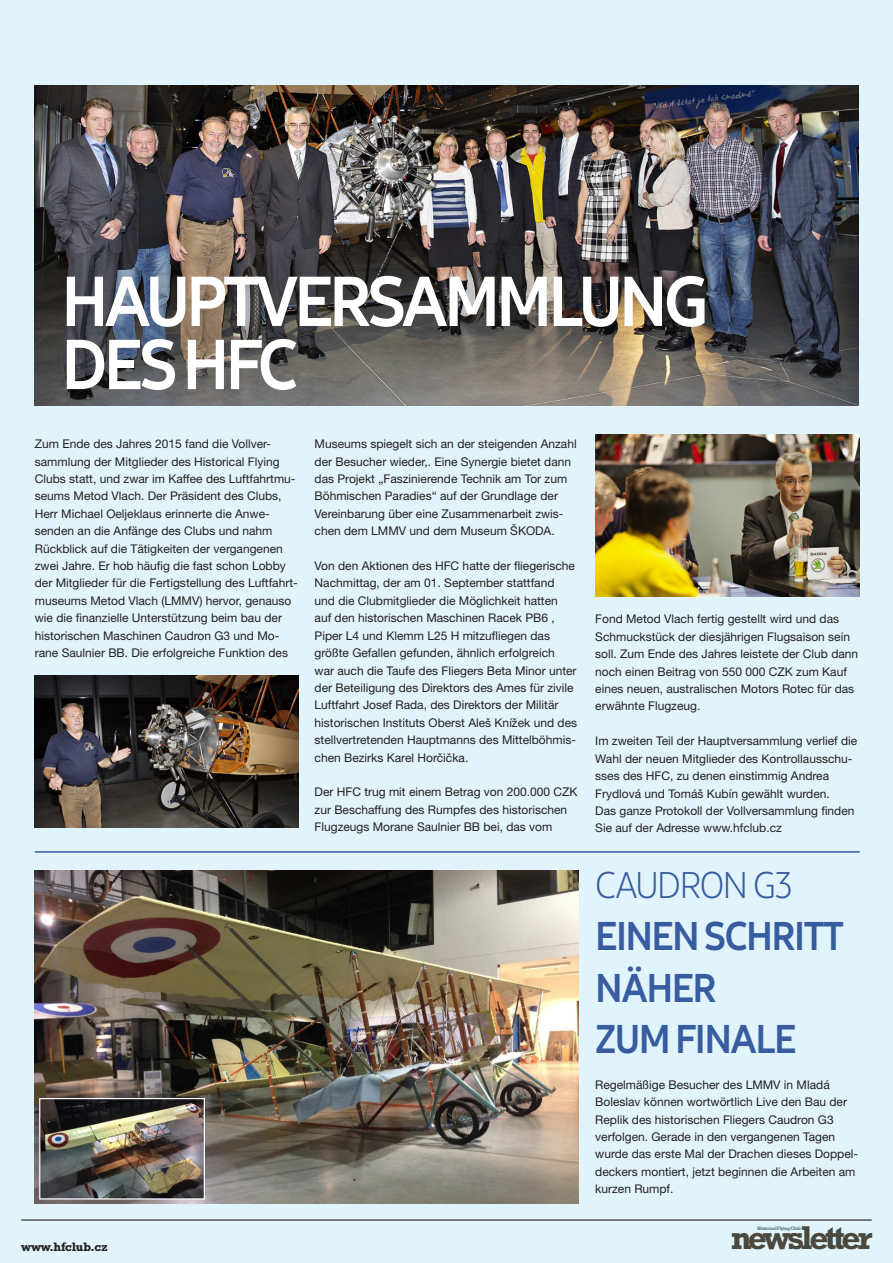
<style>
.page{position:relative;width:893px;height:1263px;background:#e1f4fc}
.page>*{position:absolute;margin:0;border:0;box-sizing:border-box;transform-origin:0 0}
.t1{font:700 69.75px "Samsung One Function";letter-spacing:-.06em;color:#fff}
.t2{font:700 39.75px/51.8px "Samsung One Function";letter-spacing:-.04em;color:#375ca0}
.t3{font:300 36.75px "Samsung One Function";letter-spacing:-.04em;color:#375ca0}
.t4{font:700 33.45px "Rockwell CE";letter-spacing:-.1em;color:#544d3d}
.t5{font:700 12.45px "Rockwell CE";letter-spacing:-.02em;color:#231f20}
.t6{font:12px/17.4px "Helvetica Neue LT Pro";color:#231f20}
.t7{font:700 4.95px "Rockwell CE";letter-spacing:-.1em;color:#6c8685}
</style>
<div class="page">
<img style="left:34px;top:870px;width:544px;height:334px">
<hr style="left:21px;top:1219px;width:851px;height:1px;background:#231f20">
<img style="left:34px;top:85px;width:825px;height:321px">
<img style="left:35px;top:675px;width:264px;height:152px">
<img style="left:595px;top:434px;width:264px;height:163px">
<hr style="left:35px;top:851px;width:825px;height:2px;background:#375ca0">
<img style="left:41px;top:1100px;width:162px;height:97px">
<div style="left:39px;top:1098px;width:166px;height:101px;border:1px solid #fff"></div>
<p class="t1" style="left:61px;top:261px;width:650px">HAUPTVERSAMMLUNG</p>
<p class="t1" style="left:61px;top:325px;width:238px">DES HFC</p>
<p class="t6" style="left:35px;top:435px;width:264px">Zum Ende des Jahres 2015 fand die Vollver&shy;sammlung der Mitglieder des Historical Flying Clubs statt, und zwar im Kaffee des Luftfahrtmu&shy;seums Metod Vlach. Der Präsident des Clubs, Herr Michael Oeljeklaus erinnerte die Anwe&shy;senden an die Anfänge des Clubs und nahm Rückblick auf die Tätigkeiten der vergangenen zwei Jahre. Er hob häufig die fast schon Lobby der Mitglieder für die Fertigstellung des Luftfahrt&shy;museums Metod Vlach (LMMV) hervor, genauso wie die finanzielle Unterstützung beim bau der historischen Maschinen Caudron G3 und Mo&shy;rane Saulnier BB. Die erfolgreiche Funktion des</p>
<p class="t6" style="left:315px;top:435px;width:264px">Museums spiegelt sich an der steigenden Anzahl der Besucher wieder,. Eine Synergie bietet dann das Projekt „Faszinierende Technik am Tor zum Böhmischen Paradies“ auf der Grundlage der Vereinbarung über eine Zusammenarbeit zwis&shy;chen dem LMMV und dem Museum ŠKODA.</p>
<p class="t6" style="left:315px;top:557px;width:264px">Von den Aktionen des HFC hatte der fliegerische Nachmittag, der am 01. September stattfand und die Clubmitglieder die Möglichkeit hatten auf den historischen Maschinen Racek PB6 , Piper L4 und Klemm L25 H mitzufliegen das größte Gefallen gefunden, ähnlich erfolgreich war auch die Taufe des Fliegers Beta Minor unter der Beteiligung des Direktors des Ames für zivile Luftfahrt Josef Rada, des Direktors der Militär historischen Instituts Oberst Aleš Knížek und des stellvertretenden Hauptmanns des Mittelböhmis&shy;chen Bezirks Karel Horčička.</p>
<p class="t6" style="left:315px;top:783px;width:264px">Der HFC trug mit einem Betrag von 200.000 CZK zur Beschaffung des Rumpfes des historischen<br>Flugzeugs Morane Saulnier BB bei, das vom</p>
<p class="t5" style="left:21px;top:1239px;width:88px">www.hfclub.cz</p>
<p class="t6" style="left:595px;top:610px;width:264px">Fond Metod Vlach fertig gestellt wird und das Schmuckstück der diesjährigen Flugsaison sein soll. Zum Ende des Jahres leistete der Club dann noch einen Beitrag von 550 000 CZK zum Kauf eines neuen, australischen Motors Rotec für das erwähnte Flugzeug.</p>
<p class="t6" style="left:595px;top:732px;width:264px">Im zweiten Teil der Hauptversammlung verlief die Wahl der neuen Mitglieder des Kontrollausschu&shy;sses des HFC, zu denen einstimmig Andrea Frydlová und Tomáš Kubín gewählt wurden.</p>
<p class="t6" style="left:595px;top:802px;width:261px">Das ganze Protokoll der Vollversammlung finden<br>Sie auf der Adresse www.hfclub.cz</p>
<p class="t3" style="left:595px;top:863px;width:200px">CAUDRON G3</p>
<p class="t2" style="left:595px;top:910px;width:250px">EINEN SCHRITT<br>NÄHER</p>
<p class="t2" style="left:595px;top:1014px;width:203px">ZUM FINALE</p>
<p class="t6" style="left:595px;top:1075px;width:264px">Regelmäßige Besucher des LMMV in Mladá Boleslav können wortwörtlich Live den Bau der Replik des historischen Fliegers Caudron G3 verfolgen. Gerade in den vergangenen Tagen wurde das erste Mal der Drachen dieses Doppel&shy;deckers montiert, jetzt beginnen die Arbeiten am kurzen Rumpf.</p>
<h3 class="t4" style="left:730px;top:1218px;width:144px">newsletter</h3>
<p class="t7" style="left:757px;top:1225px;width:45px">Historical Flying Club</p>
</div>
